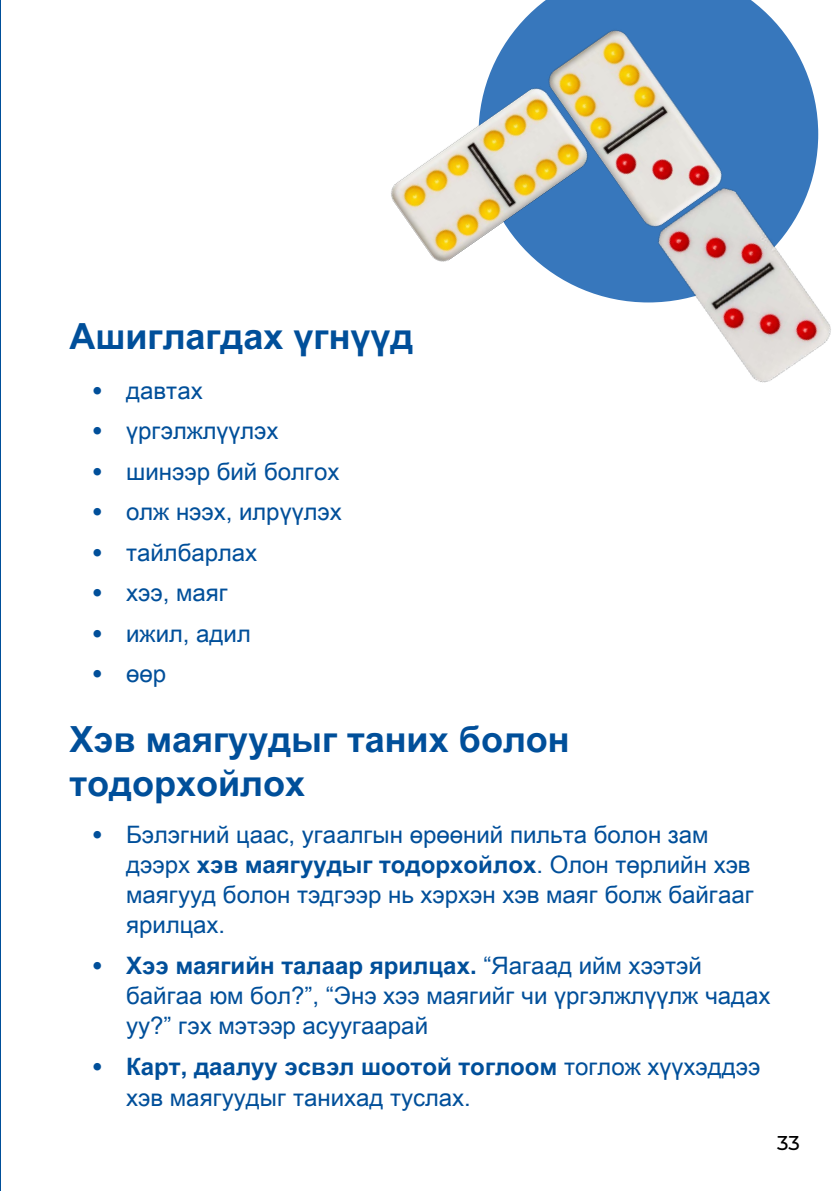
<style>
.page{position:relative;width:840px;height:1191px;background:#fff}
.page>*{position:absolute;margin:0;border:0;box-sizing:border-box;transform-origin:0 0}
.Heading_3_-_blue{font:700 36px/44px "Arial Unicode MS";color:#004f9a}
.t1{font:24px/30px "Arial Unicode MS";color:#004f9a}
.t2{font:500 20px "Montserrat";color:#000}
.s1{font-size:30px}
.s2{font-weight:700}
</style>
<div class="page">
<hr style="left:0;top:0;width:1px;height:1191px;background:#004f9a">
<svg style="left:613px;top:22px;width:204px;height:280px;fill:#3777bc"></svg>
<img style="left:391px;top:64px;width:222px;height:235px">
<img style="left:494px;top:0;width:281px;height:273px">
<img style="left:653px;top:177px;width:178px;height:206px">
<h3 class="Heading_3_-_blue" style="left:69px;top:316px;width:345px">Ашиглагдах үгнүүд</h3>
<p class="t1" style="left:92px;top:374px;width:112px"><span class="s1">•</span> давтах</p>
<p class="t1" style="left:92px;top:415px;width:188px"><span class="s1">•</span> үргэлжлүүлэх</p>
<p class="t1" style="left:92px;top:455px;width:249px"><span class="s1">•</span> шинээр бий болгох</p>
<p class="t1" style="left:92px;top:496px;width:251px"><span class="s1">•</span> олж нээх, илрүүлэх</p>
<p class="t1" style="left:92px;top:536px;width:166px"><span class="s1">•</span> тайлбарлах</p>
<p class="t1" style="left:92px;top:577px;width:137px"><span class="s1">•</span> хээ, маяг</p>
<p class="t1" style="left:92px;top:617px;width:160px"><span class="s1">•</span> ижил, адил</p>
<p class="t1" style="left:92px;top:658px;width:76px"><span class="s1">•</span> өөр</p>
<h3 class="Heading_3_-_blue" style="left:69px;top:718px;width:501px">Хэв маягуудыг таних болон тодорхойлох</h3>
<p class="t1" style="left:126px;top:818px;width:629px;text-indent:-34px"><span class="s1">•</span> Бэлэгний цаас, угаалгын өрөөний пильта болон зам дээрх <span class="s2">хэв маягуудыг тодорхойлох</span>. Олон төрлийн хэв маягууд болон тэдгээр нь хэрхэн хэв маяг болж байгааг ярилцах.</p>
<p class="t1" style="left:126px;top:950px;width:645px;text-indent:-34px"><span class="s1">•</span> <span class="s2">Хээ маягийн талаар ярилцах.</span> “Яагаад ийм хээтэй байгаа юм бол?”, “Энэ хээ маягийг чи үргэлжлүүлж чадах уу?” гэх мэтээр асуугаарай</p>
<p class="t1" style="left:126px;top:1051px;width:635px;text-indent:-34px"><span class="s1">•</span> <span class="s2">Карт, даалуу эсвэл шоотой тоглоом</span> тоглож хүүхэддээ хэв маягуудыг танихад туслах.</p>
<p class="t2" style="left:776px;top:1128px;width:24px">33</p>
</div>
